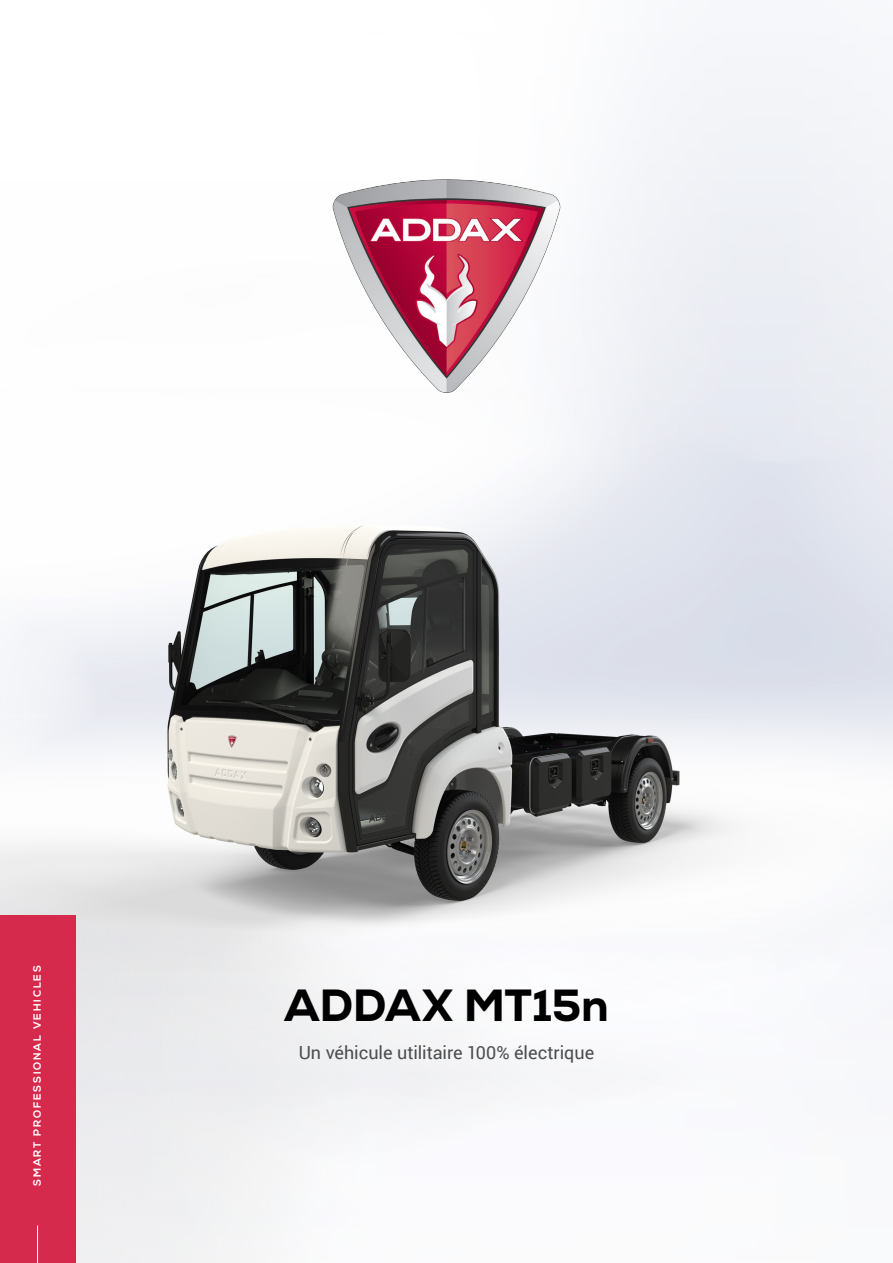
<style>
.page{position:relative;width:893px;height:1263px;background:#fff}
.page>*{position:absolute;margin:0;border:0;box-sizing:border-box;transform-origin:0 0}
.t1{font:800 45px "Nexa";letter-spacing:-.01em;color:#000}
.t2{font:18px "Roboto";color:#4b4c4d}
.t3{font:700 10.5px "Nexa";letter-spacing:.175em;color:#fff}
</style>
<div class="page">
<img style="left:0;top:37px;width:893px;height:1226px">
<div style="left:0;top:915px;width:75px;height:348px;background:#d62a4d"></div>
<hr style="left:37px;top:1225px;width:1px;height:38px;background:#fff">
<img style="left:316px;top:155px;width:261px;height:262px">
<p class="t3" style="left:31px;top:1186px;width:222px;rotate:-90deg">SMART PROFESSIONAL VEHICLES</p>
<p class="t1" style="left:284px;top:977px;width:326px">ADDAX MT15n</p>
<p class="t2" style="left:299px;top:1040px;width:297px">Un véhicule utilitaire 100% électrique</p>
</div>
